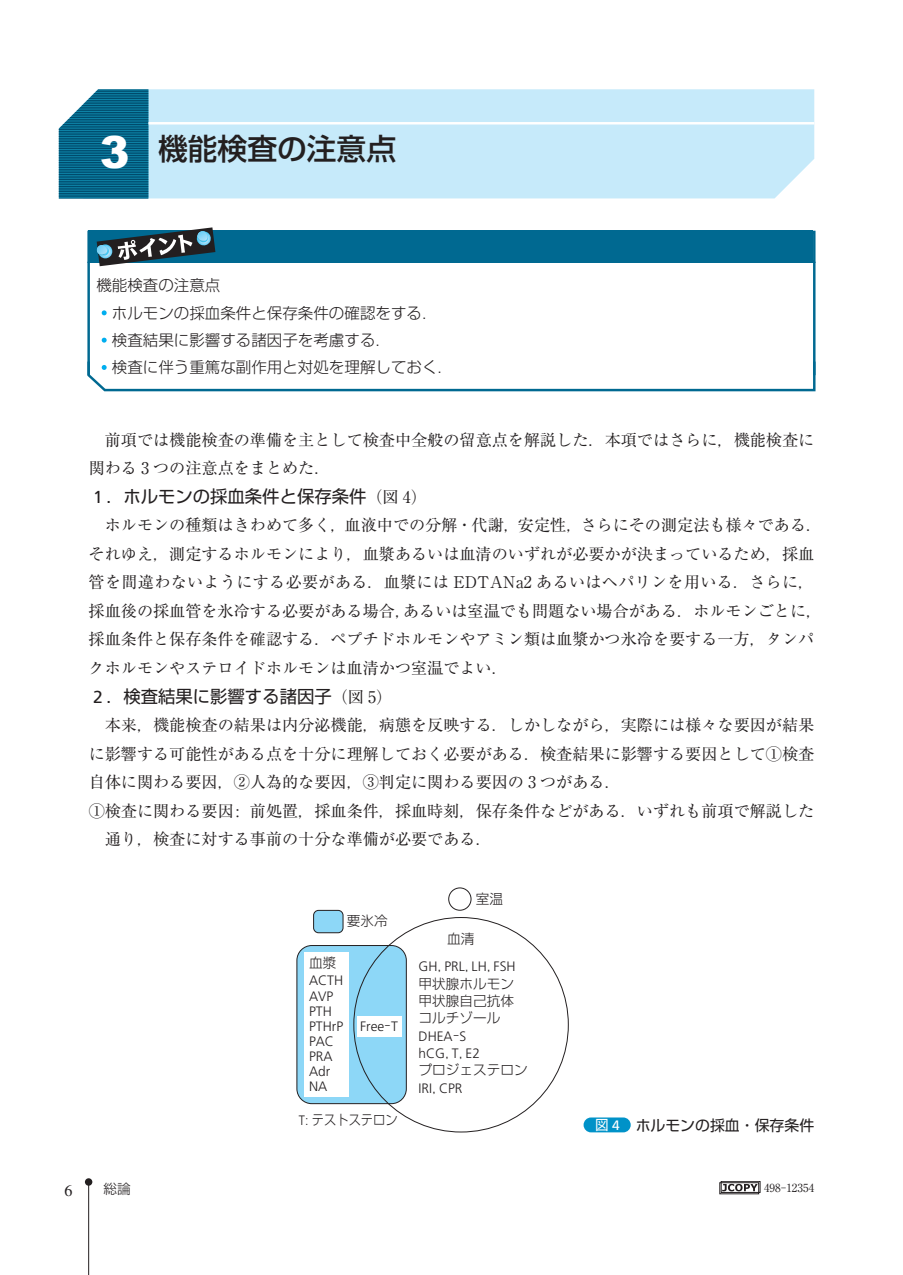
<style>
.page{position:relative;width:903px;height:1275px;background:#fff}
.page>*{position:absolute;margin:0;border:0;box-sizing:border-box;transform-origin:0 0}
.t1{font:500 29.75px "Shin Go Pr 5";color:#231f20}
.t2{font:17.32px "Shin Go Pr 5";color:#231f20}
.t3{font:16.1px/28.5px "Ryumin Pr 5";color:#231f20}
.t4{font:16.1px "Times LT Std";color:#231f20}
.t5{font:300 15.58px/27.3px "Shin Go Pr 5";color:#231f20}
.t6{font:14.88px "Shin Go Pr 5";color:#231f20}
.t7{font:300 13.65px/15px "Frutiger LT Std";color:#231f20}
.t8{font:13.65px/17.3px "Shin Go Pro Light 90 msp RKSJ H";color:#231f20;text-align:justify}
.t9{font:13.65px "Shin Go Pro Light 90 msp RKSJ H";color:#231f20;scale:.9 1}
.t10{font:300 13.65px "Shin Go Pr 5";color:#231f20}
.t11{font:11.2px "Ryumin Pr 5";color:#231f20}
.s1{font-family:"Arial";font-weight:900;font-size:44.62px;color:#fff}
.s2{font-family:"Frutiger LT Std"}
.s3{font-family:"Ryumin Pr 5";font-size:16.1px}
.s4{font-family:"Shin Go Pro Light 90 msp RKSJ H";font-weight:400}
.s5{font-family:"Frutiger LT Std";font-weight:300}
.s6{font-size:13.65px;color:#fff}
.s7{font-family:"Frutiger LT Std";font-size:13.65px;color:#fff}
</style>
<div class="page">
<div style="left:148px;top:89px;width:666px;height:109px;background:#c6eafa"></div>
<svg style="left:59px;top:90px;width:89px;height:108px;background:#1c80a0"></svg>
<hr style="left:59px;top:174px;width:89px;height:1px;background:#004b6c">
<hr style="left:59px;top:172px;width:89px;height:1px;background:#004b6c">
<hr style="left:59px;top:169px;width:89px;height:1px;background:#004b6c">
<hr style="left:59px;top:167px;width:89px;height:1px;background:#004b6c">
<hr style="left:59px;top:164px;width:89px;height:2px;background:#004b6c">
<hr style="left:59px;top:162px;width:89px;height:1px;background:#004b6c">
<hr style="left:59px;top:160px;width:89px;height:1px;background:#004b6c">
<hr style="left:59px;top:157px;width:89px;height:1px;background:#004b6c">
<hr style="left:59px;top:155px;width:89px;height:1px;background:#004b6c">
<hr style="left:59px;top:152px;width:89px;height:2px;background:#004b6c">
<hr style="left:59px;top:150px;width:89px;height:1px;background:#004b6c">
<hr style="left:59px;top:148px;width:89px;height:1px;background:#004b6c">
<hr style="left:59px;top:198px;width:89px;height:1px;background:#004b6c">
<hr style="left:59px;top:195px;width:89px;height:2px;background:#004b6c">
<hr style="left:59px;top:193px;width:89px;height:1px;background:#004b6c">
<hr style="left:59px;top:191px;width:89px;height:1px;background:#004b6c">
<hr style="left:59px;top:188px;width:89px;height:2px;background:#004b6c">
<hr style="left:59px;top:186px;width:89px;height:1px;background:#004b6c">
<hr style="left:59px;top:184px;width:89px;height:1px;background:#004b6c">
<hr style="left:59px;top:181px;width:89px;height:1px;background:#004b6c">
<hr style="left:59px;top:179px;width:89px;height:1px;background:#004b6c">
<hr style="left:59px;top:176px;width:89px;height:2px;background:#004b6c">
<hr style="left:59px;top:145px;width:89px;height:2px;background:#004b6c">
<hr style="left:59px;top:143px;width:89px;height:1px;background:#004b6c">
<hr style="left:59px;top:141px;width:89px;height:1px;background:#004b6c">
<hr style="left:59px;top:138px;width:89px;height:1px;background:#004b6c">
<hr style="left:59px;top:136px;width:89px;height:1px;background:#004b6c">
<hr style="left:59px;top:133px;width:89px;height:2px;background:#004b6c">
<hr style="left:59px;top:131px;width:89px;height:1px;background:#004b6c">
<hr style="left:59px;top:129px;width:89px;height:1px;background:#004b6c">
<hr style="left:59px;top:126px;width:89px;height:2px;background:#004b6c">
<hr style="left:59px;top:124px;width:89px;height:1px;background:#004b6c">
<hr style="left:59px;top:122px;width:89px;height:1px;background:#004b6c">
<hr style="left:59px;top:119px;width:89px;height:1px;background:#004b6c">
<hr style="left:59px;top:117px;width:89px;height:1px;background:#004b6c">
<hr style="left:59px;top:114px;width:89px;height:2px;background:#004b6c">
<hr style="left:59px;top:112px;width:89px;height:1px;background:#004b6c">
<hr style="left:59px;top:110px;width:89px;height:1px;background:#004b6c">
<hr style="left:59px;top:107px;width:89px;height:1px;background:#004b6c">
<hr style="left:59px;top:105px;width:89px;height:1px;background:#004b6c">
<hr style="left:59px;top:102px;width:89px;height:2px;background:#004b6c">
<hr style="left:59px;top:100px;width:89px;height:1px;background:#004b6c">
<hr style="left:59px;top:98px;width:89px;height:1px;background:#004b6c">
<hr style="left:59px;top:95px;width:89px;height:2px;background:#004b6c">
<hr style="left:59px;top:93px;width:89px;height:1px;background:#004b6c">
<hr style="left:59px;top:91px;width:89px;height:1px;background:#004b6c">
<hr style="left:59px;top:89px;width:89px;height:1px;background:#004b6c">
<hr style="left:148px;top:122px;width:666px;height:3px;background:#fff">
<hr style="left:813px;top:262px;width:2px;height:113px;background:#006991">
<hr style="left:87px;top:262px;width:3px;height:113px;background:#006991">
<svg style="left:102px;top:310px;width:5px;height:5px"></svg>
<svg style="left:102px;top:338px;width:5px;height:5px"></svg>
<svg style="left:87px;top:359px;width:729px;height:33px"></svg>
<div style="left:89px;top:231px;width:724px;height:32px;background:#006991"></div>
<svg style="left:97px;top:227px;width:118px;height:39px"></svg>
<svg style="left:723px;top:1184px;width:34px;height:7px"></svg>
<div style="left:721px;top:1181px;width:39px;height:12px;border:1px solid #231f20"></div>
<hr style="left:88px;top:1182px;width:1px;height:93px;background:#231f20">
<div style="left:85px;top:1178px;width:7px;height:8px;background:#231f20;border-radius:50%"></div>
<div style="left:583px;top:1117px;width:48px;height:15px;background:#0092c8;border-radius:7px"></div>
<div style="left:297px;top:945px;width:109px;height:159px;background:#8dd7f7;border-radius:15px"></div>
<div style="left:296px;top:945px;width:111px;height:159px;border:1px solid #231f20;border-radius:15px"></div>
<div style="left:305px;top:952px;width:44px;height:144px;background:#fff"></div>
<div style="left:357px;top:1016px;width:45px;height:21px;background:#fff"></div>
<div style="left:314px;top:910px;width:29px;height:23px;background:#8dd7f7;border-radius:5px"></div>
<div style="left:313px;top:910px;width:30px;height:23px;border:1px solid #231f20;border-radius:5px"></div>
<div style="left:448px;top:887px;width:23px;height:24px;border:1px solid #231f20;border-radius:50%"></div>
<h1 class="t1" style="left:100px;top:134px;width:298px"><span class="s1">3</span> 機能検査の注意点</h1>
<p class="t5" style="left:112px;top:272px;width:343px;text-indent:-16px">機能検査の注意点<br>ホルモンの採血条件と保存条件の確認をする．検査結果に影響する諸因子を考慮する．<br>検査に伴う重篤な副作用と対処を理解しておく．</p>
<p class="t3" style="left:89px;top:425px;width:727px;text-indent:16px">前項では機能検査の準備を主として検査中全般の留意点を解説した．本項ではさらに，機能検査に関わる 3 つの注意点をまとめた．</p>
<p class="t2" style="left:93px;top:488px;width:327px"><span class="s2">1</span> ．ホルモンの採血条件と保存条件<span class="s3">（図 4)</span></p>
<p class="t3" style="left:89px;top:511px;width:735px;text-indent:16px">ホルモンの種類はきわめて多く，血液中での分解・代謝，安定性，さらにその測定法も様々である．それゆえ，測定するホルモンにより，血漿あるいは血清のいずれが必要かが決まっているため，採血管を間違わないようにする必要がある．血漿には EDTANa2 あるいはヘパリンを用いる．さらに，採血後の採血管を氷冷する必要がある場合，あるいは室温でも問題ない場合がある．ホルモンごとに，採血条件と保存条件を確認する．ペプチドホルモンやアミン類は血漿かつ氷冷を要する一方，タンパクホルモンやステロイドホルモンは血清かつ室温でよい．</p>
<p class="t2" style="left:93px;top:688px;width:293px"><span class="s2">2</span> ．検査結果に影響する諸因子<span class="s3">（図 5)</span></p>
<p class="t3" style="left:105px;top:711px;width:711px">本来，機能検査の結果は内分泌機能，病態を反映する．しかしながら，実際には様々な要因が結果</p>
<p class="t3" style="left:89px;top:739px;width:727px">に影響する可能性がある点を十分に理解しておく必要がある．検査結果に影響する要因として①検査</p>
<p class="t3" style="left:89px;top:768px;width:534px">自体に関わる要因，②人為的な要因，③判定に関わる要因の 3 つがある．</p>
<p class="t3" style="left:89px;top:796px;width:727px">①検査に関わる要因 : 前処置，採血条件，採血時刻，保存条件などがある．いずれも前項で解説した</p>
<p class="t3" style="left:105px;top:825px;width:388px">通り，検査に対する事前の十分な準備が必要である．</p>
<p class="t8" style="left:347px;top:911px;width:42px">要氷冷</p>
<p class="t8" style="left:309px;top:952px;width:29px">血漿</p>
<p class="t7" style="left:309px;top:973px;width:36px">ACTH<br>AVP<br>PTH<br>PTHrP<br>PAC<br>PRA<br>Adr<br>NA</p>
<p class="t7" style="left:360px;top:1019px;width:39px">Free<span class="s4">－</span>T</p>
<p class="t9" style="left:299px;top:1108px;width:111px"><span class="s5">T:</span> テストステロン</p>
<p class="t8" style="left:476px;top:888px;width:29px">室温</p>
<p class="t8" style="left:447px;top:929px;width:29px">血清</p>
<p class="t7" style="left:419px;top:959px;width:99px">GH<span class="s4">，</span>PRL<span class="s4">，</span>LH<span class="s4">，</span>FSH</p>
<p class="t8" style="left:419px;top:973px;width:97px">甲状腺ホルモン甲状腺自己抗体コルチゾール</p>
<p class="t7" style="left:419px;top:1027px;width:63px;line-height:17.3px">DHEA<span class="s4">－</span>S hCG<span class="s4">，</span>T<span class="s4">，</span>E2</p>
<p class="t8" style="left:419px;top:1060px;width:111px">プロジェステロン</p>
<p class="t7" style="left:419px;top:1081px;width:45px">IRI<span class="s4">，</span>CPR</p>
<p class="t6" style="left:595px;top:1117px;width:221px"><span class="s6">図</span> <span class="s7">4</span> ホルモンの採血・保存条件</p>
<p class="t4" style="left:64px;top:1181px;width:10px">6</p>
<p class="t10" style="left:104px;top:1181px;width:29px">総論</p>
<p class="t11" style="left:764px;top:1182px;width:52px">498-12354</p>
</div>
